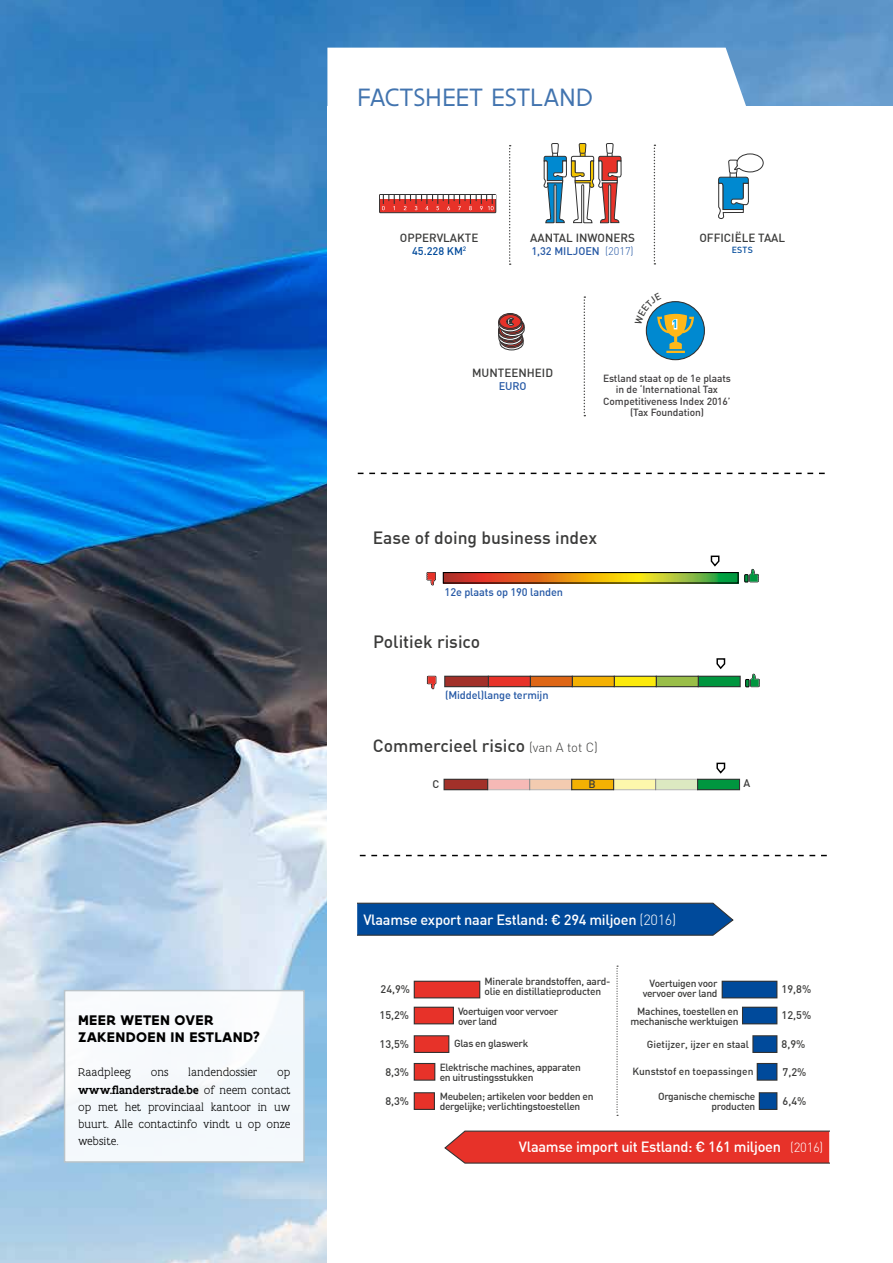
<style>
.page{position:relative;width:893px;height:1263px;background:#fff}
.page>*{position:absolute;margin:0;border:0;box-sizing:border-box;transform-origin:0 0}
.t1{font:27px "Flanders Art Sans";color:#4274af}
.t2{font:500 17.4px "DIN";color:#3b3b3a}
.t3{font:700 15px/17.2px "Flanders Art Sans";letter-spacing:.02em;color:#000}
.t4{font:500 14.55px "DIN";letter-spacing:-.02em;color:#fff}
.t5{font:300 12px/17.2px "Flanders Art Serif";color:#000;text-align:justify}
.t6{font:500 11.7px "DIN";color:#3b3b3a}
.t7{font:700 11.7px "DIN";color:#00a7e7}
.t8{font:500 10.95px "DIN";letter-spacing:-.01em;color:#2558a5}
.t9{font:500 10.95px "DIN";color:#3b3b3a}
.t10{font:500 10.95px "DIN";color:#004a9b}
.t11{font:500 10.2px/10.2px "DIN";letter-spacing:-.03em;color:#3b3b3a}
.t12{font:500 10.2px/11.4px "DIN";letter-spacing:-.01em;color:#413f40;text-align:center}
.t13{font:500 10.2px "DIN";color:#3b3b3a}
.t14{font:500 8.7px "DIN";color:#004a9b}
.s1{font-weight:500}
.s2{font-weight:300}
.s3{font-weight:300;font-size:13.05px}
</style>
<div class="page">
<img style="left:0;top:0;width:893px;height:1263px">
<div style="left:327px;top:106px;width:566px;height:1157px;background:#fff"></div>
<svg style="left:327px;top:48px;width:424px;height:58px"></svg>
<svg style="left:357px;top:473px;width:468px;height:1px"></svg>
<svg style="left:359px;top:855px;width:468px;height:1px"></svg>
<svg style="left:444px;top:1130px;width:385px;height:34px;background:#dc3d35"></svg>
<svg style="left:357px;top:902px;width:377px;height:34px;background:#115299"></svg>
<svg style="left:718px;top:153px;width:46px;height:66px"></svg>
<svg style="left:379px;top:194px;width:117px;height:19px;background:#ca5a54"></svg>
<svg style="left:654px;top:145px;width:1px;height:120px"></svg>
<svg style="left:509px;top:145px;width:2px;height:120px"></svg>
<svg style="left:543px;top:143px;width:79px;height:81px"></svg>
<div style="left:698px;top:676px;width:42px;height:11px;background:#00963f"></div>
<div style="left:698px;top:676px;width:43px;height:11px;border:1px solid #323232"></div>
<div style="left:656px;top:676px;width:42px;height:11px;background:#99be48"></div>
<div style="left:656px;top:676px;width:43px;height:11px;border:1px solid #323232"></div>
<div style="left:614px;top:676px;width:42px;height:11px;background:#fcea0b"></div>
<div style="left:614px;top:676px;width:43px;height:11px;border:1px solid #323232"></div>
<div style="left:572px;top:676px;width:42px;height:11px;background:#f4b103"></div>
<div style="left:572px;top:676px;width:43px;height:11px;border:1px solid #323232"></div>
<div style="left:530px;top:676px;width:42px;height:11px;background:#de6616"></div>
<div style="left:530px;top:676px;width:43px;height:11px;border:1px solid #323232"></div>
<div style="left:488px;top:676px;width:42px;height:11px;background:#e73229"></div>
<div style="left:488px;top:676px;width:43px;height:11px;border:1px solid #323232"></div>
<div style="left:445px;top:676px;width:43px;height:11px;background:#a23029"></div>
<div style="left:444px;top:676px;width:45px;height:11px;border:1px solid #323232"></div>
<svg style="left:710px;top:555px;width:10px;height:12px"></svg>
<svg style="left:716px;top:658px;width:10px;height:12px"></svg>
<div style="left:698px;top:779px;width:41px;height:11px;background:#00963f"></div>
<div style="left:697px;top:779px;width:43px;height:11px;border:1px solid #323232"></div>
<div style="left:656px;top:779px;width:41px;height:11px;background:#dce9c1"></div>
<div style="left:614px;top:779px;width:42px;height:11px;background:#fdf7ac"></div>
<div style="left:572px;top:779px;width:42px;height:11px;background:#f4b103"></div>
<div style="left:571px;top:779px;width:43px;height:11px;border:1px solid #323232"></div>
<div style="left:530px;top:779px;width:42px;height:11px;background:#f3cbb0"></div>
<div style="left:488px;top:779px;width:42px;height:11px;background:#f6b9b6"></div>
<div style="left:444px;top:779px;width:44px;height:11px;background:#a23029"></div>
<div style="left:444px;top:779px;width:44px;height:11px;border:1px solid #323232"></div>
<svg style="left:426px;top:572px;width:10px;height:14px"></svg>
<svg style="left:427px;top:676px;width:9px;height:13px"></svg>
<svg style="left:744px;top:569px;width:15px;height:13px"></svg>
<svg style="left:745px;top:673px;width:15px;height:14px"></svg>
<svg style="left:716px;top:762px;width:10px;height:12px"></svg>
<svg style="left:445px;top:574px;width:292px;height:7px;background:#c39123"></svg>
<div style="left:443px;top:572px;width:296px;height:11px;border:1px solid #000"></div>
<svg style="left:616px;top:965px;width:2px;height:151px"></svg>
<div style="left:414px;top:981px;width:66px;height:17px;background:#e73229"></div>
<div style="left:414px;top:981px;width:66px;height:17px;border:1px solid #323232"></div>
<div style="left:414px;top:1007px;width:39px;height:17px;background:#e73229"></div>
<div style="left:414px;top:1007px;width:40px;height:17px;border:1px solid #323232"></div>
<div style="left:414px;top:1036px;width:35px;height:16px;background:#e73229"></div>
<div style="left:414px;top:1035px;width:35px;height:18px;border:1px solid #323232"></div>
<div style="left:414px;top:1063px;width:21px;height:17px;background:#e73229"></div>
<div style="left:414px;top:1063px;width:21px;height:18px;border:1px solid #323232"></div>
<div style="left:414px;top:1093px;width:20px;height:16px;background:#e73229"></div>
<div style="left:414px;top:1092px;width:21px;height:18px;border:1px solid #323232"></div>
<svg style="left:584px;top:296px;width:1px;height:120px"></svg>
<div style="left:646px;top:302px;width:58px;height:58px;background:#0089d0;border-radius:50%"></div>
<div style="left:498px;top:313px;width:24px;height:17px;border:1px solid #323232;border-radius:50%"></div>
<svg style="left:499px;top:315px;width:22px;height:13px"></svg>
<div style="left:499px;top:314px;width:22px;height:15px;border:1px solid #323232;border-radius:50%"></div>
<svg style="left:498px;top:317px;width:27px;height:34px"></svg>
<div style="left:722px;top:981px;width:55px;height:17px;background:#004a9b"></div>
<div style="left:722px;top:981px;width:55px;height:17px;border:1px solid #323232"></div>
<div style="left:742px;top:1007px;width:35px;height:17px;background:#004a9b"></div>
<div style="left:742px;top:1007px;width:35px;height:17px;border:1px solid #323232"></div>
<div style="left:753px;top:1036px;width:24px;height:16px;background:#004a9b"></div>
<div style="left:752px;top:1035px;width:25px;height:18px;border:1px solid #323232"></div>
<div style="left:757px;top:1063px;width:20px;height:17px;background:#004a9b"></div>
<div style="left:757px;top:1063px;width:20px;height:18px;border:1px solid #323232"></div>
<div style="left:759px;top:1093px;width:18px;height:16px;background:#004a9b"></div>
<div style="left:759px;top:1092px;width:18px;height:18px;border:1px solid #323232"></div>
<div style="left:65px;top:990px;width:239px;height:172px;background:#f4f9fc"></div>
<div style="left:64px;top:990px;width:241px;height:173px;border:2px solid #bbc4c9"></div>
<svg style="left:645px;top:301px;width:49px;height:52px"></svg>
<h3 class="t3" style="left:78px;top:1011px;width:184px">MEER WETEN OVER<br>ZAKENDOEN IN ESTLAND?</h3>
<p class="t5" style="left:78px;top:1064px;width:55px">Raadpleeg</p>
<p class="t5" style="left:151px;top:1064px;width:19px">ons</p>
<p class="t5" style="left:188px;top:1064px;width:71px">landendossier</p>
<p class="t5" style="left:78px;top:1064px;width:214px;text-indent:199px">op <span class="s1">www.flanderstrade.be</span> of neem contact op met het provinciaal kantoor in uw buurt. Alle contactinfo vindt u op onze website.</p>
<h1 class="t1" style="left:357px;top:80px;width:237px">FACTSHEET ESTLAND</h1>
<p class="t6" style="left:400px;top:230px;width:80px">OPPERVLAKTE</p>
<p class="t10" style="left:412px;top:244px;width:56px">45.228 KM<sup>2</sup></p>
<p class="t6" style="left:530px;top:230px;width:106px">AANTAL INWONERS</p>
<p class="t8" style="left:531px;top:244px;width:104px">1,32 MILJOEN <span class="s2">(2017)</span></p>
<p class="t6" style="left:699px;top:231px;width:87px">OFFICIËLE TAAL</p>
<p class="t14" style="left:732px;top:244px;width:23px">ESTS</p>
<p class="t7" style="left:672px;top:316px;width:8px">1</p>
<p class="t6" style="left:472px;top:366px;width:82px">MUNTEENHEID</p>
<p class="t8" style="left:499px;top:379px;width:29px">EURO</p>
<p class="t12" style="left:603px;top:372px;width:129px">Estland staat op de 1e plaats in de ‘International Tax<br>Competitiveness Index 2016’ (Tax Foundation)</p>
<h2 class="t2" style="left:373px;top:526px;width:226px">Ease of doing business index</h2>
<p class="t8" style="left:445px;top:585px;width:120px">12e plaats op 190 landen</p>
<h2 class="t2" style="left:373px;top:630px;width:109px">Politiek risico</h2>
<p class="t8" style="left:445px;top:688px;width:105px">(Middel)lange termijn</p>
<h2 class="t2" style="left:373px;top:735px;width:227px">Commercieel risico <span class="s3">(van A tot C)</span></h2>
<p class="t9" style="left:433px;top:777px;width:8px">C</p>
<p class="t9" style="left:589px;top:777px;width:9px">B</p>
<p class="t9" style="left:744px;top:776px;width:8px">A</p>
<h3 class="t4" style="left:363px;top:910px;width:314px">Vlaamse export naar Estland: € 294 miljoen <span class="s2">(2016)</span></h3>
<p class="t11" style="left:484px;top:976px;width:127px">Minerale brandstoffen, aard-</p>
<p class="t11" style="left:643px;top:978px;width:76px;text-align:right">Voertuigen voor vervoer over land</p>
<p class="t9" style="left:381px;top:982px;width:31px">24,9%</p>
<p class="t11" style="left:484px;top:986px;width:118px">olie en distillatieproducten</p>
<p class="t9" style="left:782px;top:982px;width:31px">19,8%</p>
<p class="t9" style="left:379px;top:1008px;width:31px">15,2%</p>
<p class="t9" style="left:782px;top:1008px;width:31px">12,5%</p>
<p class="t9" style="left:379px;top:1037px;width:31px">13,5%</p>
<p class="t9" style="left:782px;top:1037px;width:25px">8,9%</p>
<p class="t9" style="left:385px;top:1065px;width:25px">8,3%</p>
<p class="t9" style="left:783px;top:1065px;width:25px">7,2%</p>
<p class="t9" style="left:385px;top:1094px;width:25px">8,3%</p>
<p class="t9" style="left:783px;top:1094px;width:25px">6,4%</p>
<p class="t11" style="left:458px;top:1006px;width:102px">Voertuigen voor vervoer over land</p>
<p class="t11" style="left:630px;top:1006px;width:110px;text-align:right">Machines, toestellen en mechanische werktuigen</p>
<p class="t11" style="left:454px;top:1038px;width:76px">Glas en glaswerk</p>
<p class="t13" style="left:647px;top:1038px;width:104px">Gietijzer, ijzer en staal</p>
<p class="t11" style="left:440px;top:1062px;width:143px">Elektrische machines, apparaten en uitrustingsstukken</p>
<p class="t13" style="left:632px;top:1064px;width:122px">Kunststof en toepassingen</p>
<p class="t11" style="left:440px;top:1090px;width:155px">Meubelen; artikelen voor bedden en dergelijke; verlichtingstoestellen</p>
<p class="t11" style="left:658px;top:1091px;width:99px;text-align:right">Organische chemische producten</p>
<h3 class="t4" style="left:519px;top:1138px;width:306px">Vlaamse import uit Estland: € 161 miljoen <span class="s3">(2016)</span></h3>
</div>
